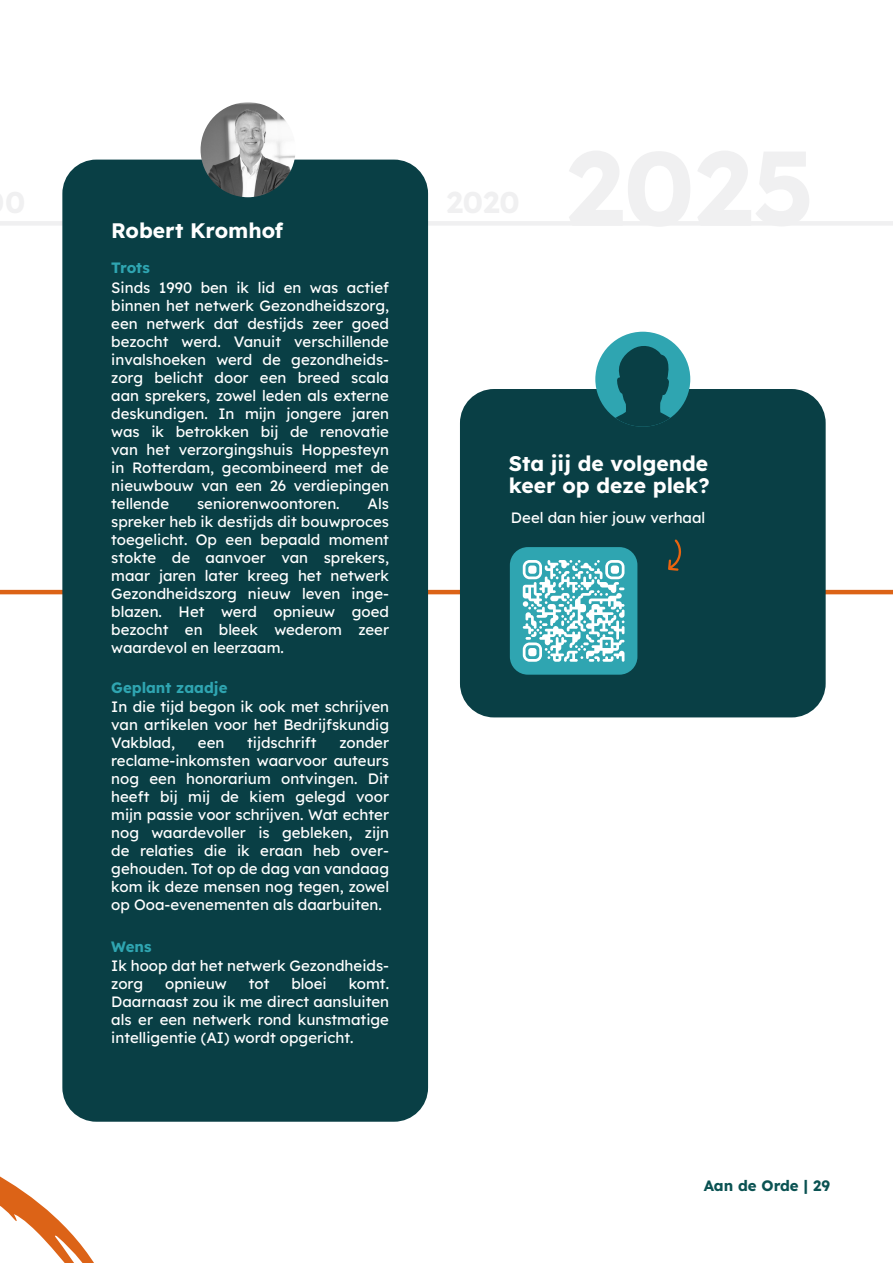
<style>
.page{position:relative;width:893px;height:1263px;background:#fff}
.page>*{position:absolute;margin:0;border:0;box-sizing:border-box;transform-origin:0 0}
.t1{font:21px/22.5px "Lexend Deca";color:#fff}
.t2{font:15px/18px "Lexend Deca";color:#fff;text-align:justify}
.t3{font:15px "Lexend Deca";color:#2fa5b1}
.t4{font:700 15px "Lexend";color:#0a5252}
</style>
<div class="page">
<hr style="left:0;top:590px;width:893px;height:4px;background:#dc6317">
<svg style="left:0;top:1176px;width:94px;height:87px"></svg>
<div style="left:0;top:221px;width:893px;height:5px;background:#f0f0f1"></div>
<div style="left:62px;top:160px;width:366px;height:962px;background:#093f45;border-radius:34px"></div>
<img style="left:201px;top:102px;width:95px;height:95px;border-radius:47px">
<div style="left:460px;top:389px;width:366px;height:328px;background:#093f45;border-radius:34px"></div>
<svg style="left:595px;top:332px;width:95px;height:95px"></svg>
<svg style="left:668px;top:539px;width:14px;height:32px"></svg>
<svg style="left:510px;top:547px;width:127px;height:128px;background:#66bcc5"></svg>
<svg style="left:523px;top:560px;width:101px;height:19px;background:#8accd3"></svg>
<svg style="left:523px;top:642px;width:19px;height:20px"></svg>
<h1 class="t1" style="left:111px;top:218px;width:173px">Robert Kromhof</h1>
<p class="t3" style="left:111px;top:256px;width:40px">Trots</p>
<p class="t2" style="left:111px;top:277px;width:279px">Sinds 1990 ben ik lid en was actief binnen het netwerk Gezondheidszorg, een netwerk dat destijds zeer goed bezocht werd. Vanuit verschillende invalshoeken werd de gezondheids&shy;zorg belicht door een breed scala aan sprekers, zowel leden als externe deskundigen. In mijn jongere jaren was ik betrokken bij de renovatie van het verzorgingshuis Hoppesteyn in Rotterdam, gecombineerd met de nieuwbouw van een 26 verdiepingen tellende</p>
<p class="t2" style="left:197px;top:493px;width:144px">seniorenwoontoren.</p>
<p class="t2" style="left:111px;top:493px;width:279px;text-indent:256px">Als spreker heb ik destijds dit bouwproces toegelicht. Op een bepaald moment stokte de aanvoer van sprekers, maar jaren later kreeg het netwerk Gezondheidszorg nieuw leven inge&shy;blazen. Het werd opnieuw goed bezocht en bleek wederom zeer waardevol en leerzaam.</p>
<p class="t3" style="left:111px;top:677px;width:118px">Geplant zaadje</p>
<p class="t2" style="left:111px;top:697px;width:279px">In die tijd begon ik ook met schrijven van artikelen voor het Bedrijfskundig Vakblad,</p>
<p class="t2" style="left:198px;top:733px;width:28px">een</p>
<p class="t2" style="left:247px;top:733px;width:71px">tijdschrift</p>
<p class="t2" style="left:111px;top:733px;width:279px;text-indent:228px">zonder reclame-inkomsten waarvoor auteurs nog een honorarium ontvingen. Dit heeft bij mij de kiem gelegd voor mijn passie voor schrijven. Wat echter nog waardevoller is gebleken, zijn de relaties die ik eraan heb over&shy;gehouden. Tot op de dag van vandaag kom ik deze mensen nog tegen, zowel op Ooa-evenementen als daarbuiten.</p>
<p class="t3" style="left:111px;top:936px;width:42px">Wens</p>
<p class="t2" style="left:111px;top:956px;width:279px">Ik hoop dat het netwerk Gezondheids&shy;zorg</p>
<p class="t2" style="left:165px;top:974px;width:63px">opnieuw</p>
<p class="t2" style="left:249px;top:974px;width:22px">tot</p>
<p class="t2" style="left:291px;top:974px;width:37px">bloei</p>
<p class="t2" style="left:111px;top:974px;width:279px;text-indent:237px">komt.<br>Daarnaast zou ik me direct aansluiten als er een netwerk rond kunstmatige intelligentie (AI) wordt opgericht.</p>
<h1 class="t1" style="left:509px;top:451px;width:202px">Sta jij de volgende keer op deze plek?</h1>
<p class="t2" style="left:511px;top:508px;width:196px">Deel dan hier jouw verhaal</p>
<p class="t4" style="left:704px;top:1174px;width:128px">Aan de Orde | 29</p>
</div>
